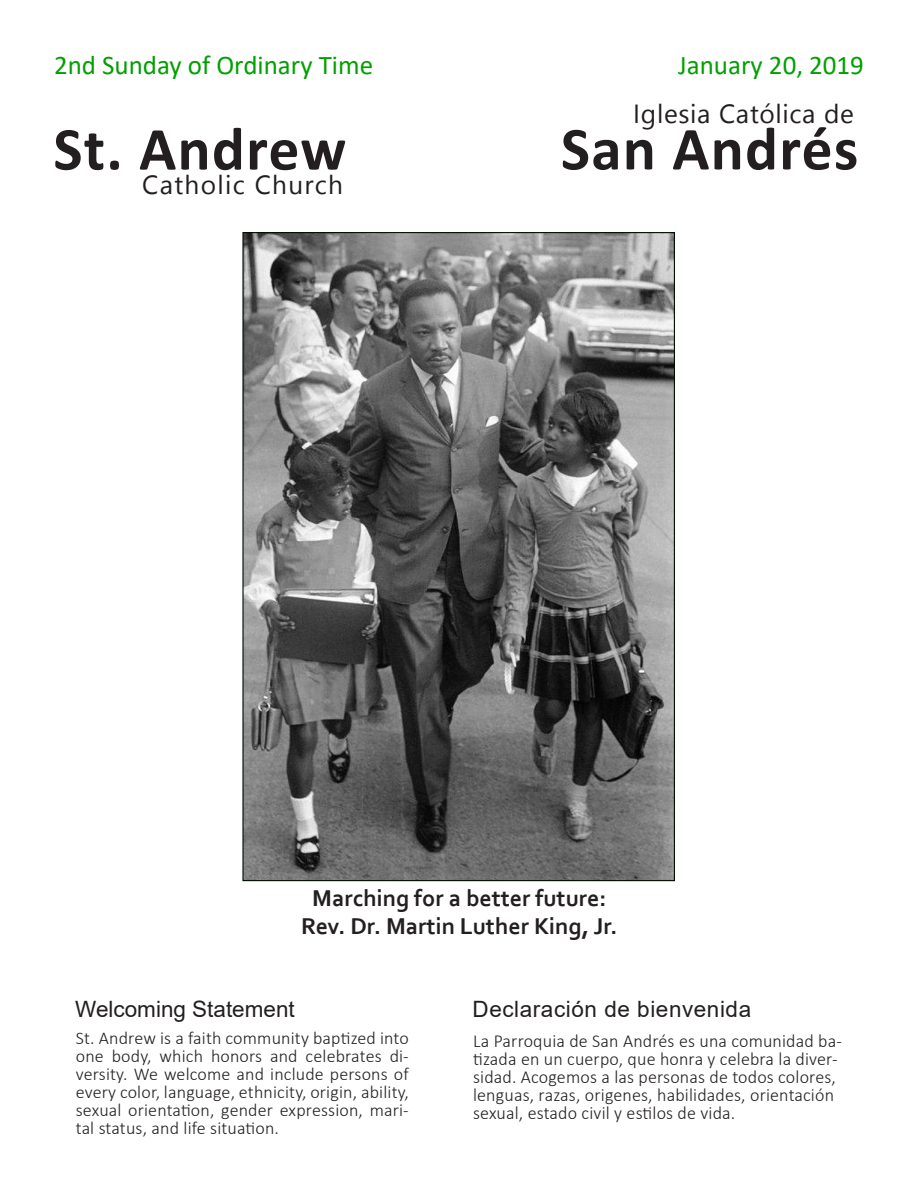
<style>
.page{position:relative;width:918px;height:1188px;background:#fff}
.page>*{position:absolute;margin:0;border:0;box-sizing:border-box;transform-origin:0 0}
.t1{font:700 61.5px "Calibri";letter-spacing:.02em;color:#231f20}
.t2{font:27px "Calibri";color:#00a000}
.t3{font:26.25px "Segoe UI Historic";letter-spacing:.025em;color:#231f20}
.t4{font:26.25px "Segoe UI Historic";letter-spacing:.05em;color:#231f20}
.t5{font:700 24px "Corbel";color:#231f20}
.t6{font:22.5px "Arial";letter-spacing:.025em;color:#231f20}
.t7{font:22.5px "Arial";color:#231f20}
.t8{font:300 18.3px/18px "Calibri";letter-spacing:.01em;color:#231f20}
.t9{font:300 18px/18px "Calibri";letter-spacing:.01em;color:#231f20;text-align:justify}
</style>
<div class="page">
<img style="left:244px;top:234px;width:429px;height:645px">
<p class="t2" style="left:54px;top:47px;width:321px">2nd Sunday of Ordinary Time</p>
<p class="t2" style="left:678px;top:47px;width:187px">January 20, 2019</p>
<p class="t1" style="left:53px;top:106px;width:294px">St. Andrew</p>
<p class="t4" style="left:142px;top:170px;width:202px">Catholic Church</p>
<p class="t3" style="left:633px;top:98px;width:222px">Iglesia Católica de</p>
<p class="t1" style="left:561px;top:105px;width:299px">San Andrés</p>
<p class="t5" style="left:312px;top:883px;width:296px">Marching for a better future:</p>
<p class="t5" style="left:301px;top:912px;width:318px">Rev. Dr. Martin Luther King, Jr.</p>
<p class="t7" style="left:75px;top:994px;width:221px">Welcoming Statement</p>
<p class="t6" style="left:473px;top:994px;width:280px">Declaración de bienvenida</p>
<p class="t9" style="left:76px;top:1029px;width:335px">St. Andrew is a faith community baptized into one body, which honors and celebrates di&shy;versity. We welcome and include persons of every color, language, ethnicity, origin, ability, sexual orientation, gender expression, mari&shy;tal status, and life situation.</p>
<p class="t8" style="left:473px;top:1032px;width:370px">La Parroquia de San Andrés es una comunidad ba&shy;tizada en un cuerpo, que honra y celebra la diver&shy;sidad. Acogemos a las personas de todos colores, lenguas, razas, origenes, habilidades, orientación sexual, estado civil y estilos de vida.</p>
</div>
